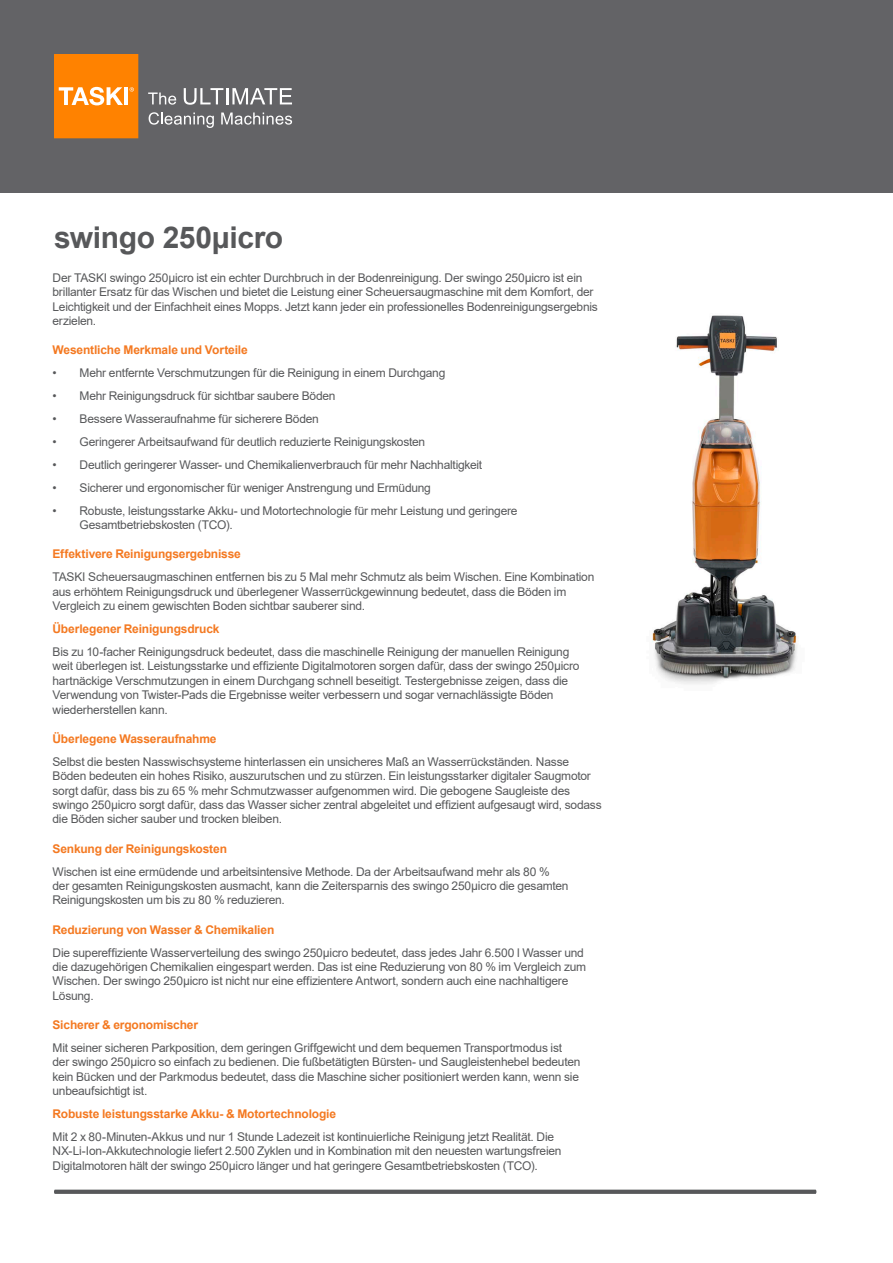
<style>
.page{position:relative;width:893px;height:1263px;background:#fff}
.page>*{position:absolute;margin:0;border:0;box-sizing:border-box;transform-origin:0 0}
.t1{font:700 30px "Arial";letter-spacing:-.01em;color:#57585a}
.Maintext{font:12px/14.4px "Arial";letter-spacing:-.02em;color:#57585a}
.Subheads{font:700 12px "Arial";letter-spacing:-.015em;color:#f47921}
.Maintext-2{font:700 12px "Arial";letter-spacing:-.01em;color:#f47921}
</style>
<div class="page">
<div style="left:0;top:0;width:893px;height:192px;background:#636366"></div>
<svg style="left:148px;top:93px;width:28px;height:12px"></svg>
<svg style="left:184px;top:88px;width:108px;height:17px"></svg>
<svg style="left:149px;top:112px;width:65px;height:16px"></svg>
<svg style="left:221px;top:113px;width:71px;height:12px"></svg>
<svg style="left:54px;top:54px;width:84px;height:84px;background:#fe8d17"></svg>
<svg style="left:54px;top:1189px;width:762px;height:5px;background:#6f7072"></svg>
<img style="left:652px;top:315px;width:145px;height:369px">
<p class="t1" style="left:54px;top:216px;width:231px">swingo 250µicro</p>
<p class="Maintext" style="left:53px;top:270px;width:547px">Der TASKI swingo 250μicro ist ein echter Durchbruch in der Bodenreinigung. Der swingo 250μicro ist ein brillanter Ersatz für das Wischen und bietet die Leistung einer Scheuersaugmaschine mit dem Komfort, der Leichtigkeit und der Einfachheit eines Mopps. Jetzt kann jeder ein professionelles Bodenreinigungsergebnis erzielen.</p>
<p class="Subheads" style="left:53px;top:342px;width:197px">Wesentliche Merkmale und Vorteile</p>
<p class="Maintext" style="left:53px;top:366px;width:394px">• Mehr entfernte Verschmutzungen für die Reinigung in einem Durchgang</p>
<p class="Maintext" style="left:53px;top:389px;width:285px">• Mehr Reinigungsdruck für sichtbar saubere Böden</p>
<p class="Maintext" style="left:53px;top:412px;width:268px">• Bessere Wasseraufnahme für sicherere Böden</p>
<p class="Maintext" style="left:53px;top:435px;width:374px">• Geringerer Arbeitsaufwand für deutlich reduzierte Reinigungskosten</p>
<p class="Maintext" style="left:53px;top:457px;width:431px">• Deutlich geringerer Wasser- und Chemikalienverbrauch für mehr Nachhaltigkeit</p>
<p class="Maintext" style="left:53px;top:480px;width:380px">• Sicherer und ergonomischer für weniger Anstrengung und Ermüdung</p>
<p class="Maintext" style="left:80px;top:503px;width:440px;text-indent:-27px">• Robuste, leistungsstarke Akku- und Motortechnologie für mehr Leistung und geringere<br>Gesamtbetriebskosten (TCO).</p>
<p class="Subheads" style="left:53px;top:546px;width:190px">Effektivere Reinigungsergebnisse</p>
<p class="Maintext" style="left:53px;top:570px;width:543px">TASKI Scheuersaugmaschinen entfernen bis zu 5 Mal mehr Schmutz als beim Wischen. Eine Kombination aus erhöhtem Reinigungsdruck und überlegener Wasserrückgewinnung bedeutet, dass die Böden im<br>Vergleich zu einem gewischten Boden sichtbar sauberer sind.</p>
<p class="Maintext-2" style="left:53px;top:620px;width:169px">Überlegener Reinigungsdruck</p>
<p class="Maintext" style="left:53px;top:644px;width:529px">Bis zu 10-facher Reinigungsdruck bedeutet, dass die maschinelle Reinigung der manuellen Reinigung weit überlegen ist. Leistungsstarke und effiziente Digitalmotoren sorgen dafür, dass der swingo 250μicro hartnäckige Verschmutzungen in einem Durchgang schnell beseitigt. Testergebnisse zeigen, dass die Verwendung von Twister-Pads die Ergebnisse weiter verbessern und sogar vernachlässigte Böden wiederherstellen kann.</p>
<p class="Subheads" style="left:53px;top:730px;width:166px">Überlegene Wasseraufnahme</p>
<p class="Maintext" style="left:53px;top:754px;width:551px">Selbst die besten Nasswischsysteme hinterlassen ein unsicheres Maß an Wasserrückständen. Nasse Böden bedeuten ein hohes Risiko, auszurutschen und zu stürzen. Ein leistungsstarker digitaler Saugmotor sorgt dafür, dass bis zu 65 % mehr Schmutzwasser aufgenommen wird. Die gebogene Saugleiste des swingo 250μicro sorgt dafür, dass das Wasser sicher zentral abgeleitet und effizient aufgesaugt wird, sodass die Böden sicher sauber und trocken bleiben.</p>
<p class="Subheads" style="left:53px;top:840px;width:176px">Senkung der Reinigungskosten</p>
<p class="Maintext" style="left:53px;top:864px;width:518px">Wischen ist eine ermüdende und arbeitsintensive Methode. Da der Arbeitsaufwand mehr als 80 % der gesamten Reinigungskosten ausmacht, kann die Zeitersparnis des swingo 250μicro die gesamten<br>Reinigungskosten um bis zu 80 % reduzieren.</p>
<p class="Subheads" style="left:53px;top:921px;width:223px">Reduzierung von Wasser &amp; Chemikalien</p>
<p class="Maintext" style="left:53px;top:945px;width:535px">Die supereffiziente Wasserverteilung des swingo 250μicro bedeutet, dass jedes Jahr 6.500 l Wasser und die dazugehörigen Chemikalien eingespart werden. Das ist eine Reduzierung von 80 % im Vergleich zum Wischen. Der swingo 250μicro ist nicht nur eine effizientere Antwort, sondern auch eine nachhaltigere Lösung.</p>
<p class="Subheads" style="left:53px;top:1016px;width:147px">Sicherer &amp; ergonomischer</p>
<p class="Maintext" style="left:53px;top:1040px;width:529px">Mit seiner sicheren Parkposition, dem geringen Griffgewicht und dem bequemen Transportmodus ist der swingo 250μicro so einfach zu bedienen. Die fußbetätigten Bürsten- und Saugleistenhebel bedeuten kein Bücken und der Parkmodus bedeutet, dass die Maschine sicher positioniert werden kann, wenn sie unbeaufsichtigt ist.</p>
<p class="Maintext-2" style="left:53px;top:1105px;width:285px">Robuste leistungsstarke Akku- &amp; Motortechnologie</p>
<p class="Maintext" style="left:53px;top:1129px;width:511px">Mit 2 x 80-Minuten-Akkus und nur 1 Stunde Ladezeit ist kontinuierliche Reinigung jetzt Realität. Die<br>NX-Li-Ion-Akkutechnologie liefert 2.500 Zyklen und in Kombination mit den neuesten wartungsfreien<br>Digitalmotoren hält der swingo 250μicro länger und hat geringere Gesamtbetriebskosten (TCO).</p>
</div>
